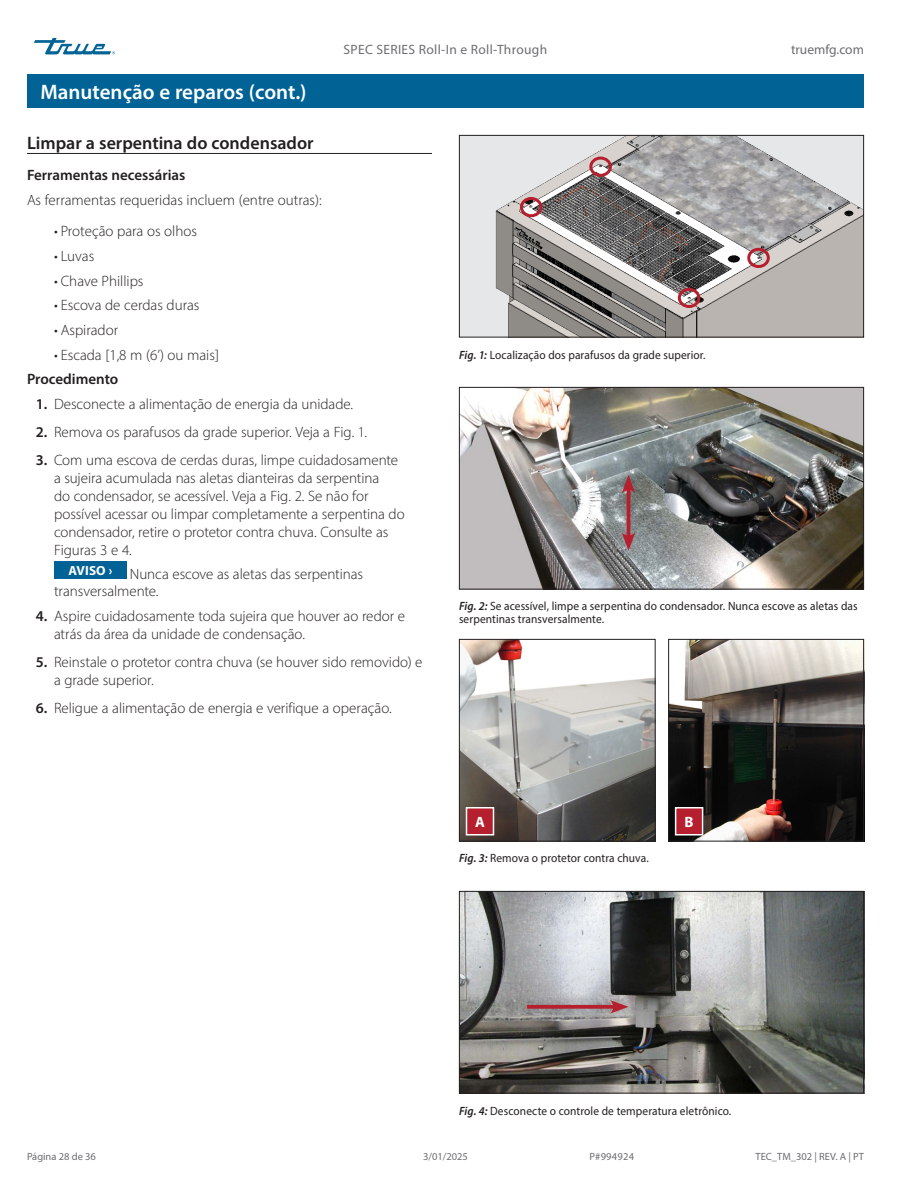
<style>
.page{position:relative;width:918px;height:1188px;background:#fff}
.page>*{position:absolute;margin:0;border:0;box-sizing:border-box;transform-origin:0 0}
.Title_bar_Page_header{font:600 21px "Myriad Pro";color:#fff}
.Subhead_underscore_H1{font:600 18px "Myriad Pro";color:#231f20}
.Body_Text_light_Normal{font:300 15px/18px "Myriad Pro";letter-spacing:-.005em;color:#231f20}
.Subhead_NO_underscore_H2{font:600 15px "Myriad Pro";color:#231f20}
.Table_title_bar{font:700 15px "Myriad Pro";color:#fff}
.t1{font:13.5px "Myriad Pro";letter-spacing:.025em;color:#6c6d70}
.t2{font:13.5px "Myriad Pro";color:#6c6d70}
.Table_text{font:700 13.2px "Myriad Pro";letter-spacing:.01em;color:#fff}
.Caption_FIG_Regular{font:12px/13.5px "Myriad Pro";letter-spacing:.01em;color:#231f20;scale:.95 1}
.t3{font:10.5px "Myriad Pro";color:#6c6d70}
.s1{font-weight:600}
.s2{font-weight:600;font-style:italic}
</style>
<div class="page">
<svg style="left:34px;top:38px;width:81px;height:16px"></svg>
<div style="left:27px;top:74px;width:837px;height:34px;background:#016395"></div>
<div style="left:54px;top:561px;width:73px;height:18px;background:#016395"></div>
<hr style="left:27px;top:153px;width:405px;height:1px;background:#231f20">
<img style="left:461px;top:137px;width:401px;height:199px">
<div style="left:459px;top:135px;width:405px;height:203px;border:1px solid #231f20"></div>
<img style="left:461px;top:389px;width:401px;height:199px">
<div style="left:459px;top:387px;width:405px;height:203px;border:1px solid #231f20"></div>
<img style="left:461px;top:641px;width:193px;height:199px">
<div style="left:459px;top:639px;width:197px;height:203px;border:1px solid #231f20"></div>
<img style="left:670px;top:641px;width:192px;height:199px">
<div style="left:668px;top:639px;width:196px;height:203px;border:1px solid #231f20"></div>
<img style="left:461px;top:893px;width:401px;height:199px">
<div style="left:459px;top:891px;width:405px;height:203px;border:1px solid #231f20"></div>
<svg style="left:527px;top:1005px;width:83px;height:4px"></svg>
<svg style="left:610px;top:1000px;width:19px;height:14px"></svg>
<hr style="left:627px;top:486px;width:3px;height:53px;background:#b61f2d">
<svg style="left:622px;top:532px;width:13px;height:19px"></svg>
<svg style="left:622px;top:475px;width:13px;height:18px"></svg>
<div style="left:589px;top:157px;width:23px;height:20px;border:3px solid #b61f2d;border-radius:50%"></div>
<div style="left:520px;top:197px;width:22px;height:20px;border:3px solid #b61f2d;border-radius:50%"></div>
<div style="left:678px;top:288px;width:22px;height:20px;border:3px solid #b61f2d;border-radius:50%"></div>
<div style="left:747px;top:248px;width:23px;height:20px;border:3px solid #b61f2d;border-radius:50%"></div>
<div style="left:466px;top:808px;width:28px;height:27px;background:#b61f2d"></div>
<div style="left:466px;top:807px;width:28px;height:29px;border:2px solid #fff"></div>
<div style="left:676px;top:808px;width:27px;height:27px;background:#b61f2d"></div>
<div style="left:675px;top:807px;width:28px;height:29px;border:2px solid #fff"></div>
<p class="Title_bar_Page_header" style="left:41px;top:79px;width:268px">Manutenção e reparos (cont.)</p>
<p class="Subhead_underscore_H1" style="left:27px;top:131px;width:288px">Limpar a serpentina do condensador</p>
<p class="t1" style="left:344px;top:42px;width:205px">SPEC SERIES Roll-In e Roll-Through</p>
<p class="t2" style="left:791px;top:42px;width:74px">truemfg.com</p>
<p class="Subhead_NO_underscore_H2" style="left:27px;top:165px;width:160px">Ferramentas necessárias</p>
<p class="Body_Text_light_Normal" style="left:27px;top:191px;width:296px">As ferramentas requeridas incluem (entre outras):</p>
<p class="Body_Text_light_Normal" style="left:54px;top:222px;width:145px">• Proteção para os olhos</p>
<p class="Body_Text_light_Normal" style="left:54px;top:247px;width:42px">• Luvas</p>
<p class="Body_Text_light_Normal" style="left:54px;top:272px;width:91px">• Chave Phillips</p>
<p class="Body_Text_light_Normal" style="left:54px;top:296px;width:147px">• Escova de cerdas duras</p>
<p class="Body_Text_light_Normal" style="left:54px;top:321px;width:66px">• Aspirador</p>
<p class="Body_Text_light_Normal" style="left:54px;top:346px;width:167px">• Escada [1,8 m (6’) ou mais]</p>
<p class="Subhead_NO_underscore_H2" style="left:27px;top:369px;width:93px">Procedimento</p>
<p class="Body_Text_light_Normal" style="left:36px;top:395px;width:319px"><span class="s1">1.</span> Desconecte a alimentação de energia da unidade.</p>
<p class="Body_Text_light_Normal" style="left:36px;top:423px;width:333px"><span class="s1">2.</span> Remova os parafusos da grade superior. Veja a Fig. 1.</p>
<p class="Body_Text_light_Normal" style="left:54px;top:451px;width:352px;text-indent:-18px"><span class="s1">3.</span> Com uma escova de cerdas duras, limpe cuidadosamente a sujeira acumulada nas aletas dianteiras da serpentina<br>do condensador, se acessível. Veja a Fig. 2. Se não for possível acessar ou limpar completamente a serpentina do condensador, retire o protetor contra chuva. Consulte as Figuras 3 e 4.</p>
<p class="Table_text" style="left:68px;top:562px;width:45px">AVISO ›</p>
<p class="Body_Text_light_Normal" style="left:54px;top:566px;width:311px;line-height:16.5px;text-indent:76px">Nunca escove as aletas das serpentinas transversalmente.</p>
<p class="Body_Text_light_Normal" style="left:54px;top:607px;width:353px;text-indent:-18px"><span class="s1">4.</span> Aspire cuidadosamente toda sujeira que houver ao redor e atrás da área da unidade de condensação.</p>
<p class="Body_Text_light_Normal" style="left:54px;top:653px;width:370px;text-indent:-18px"><span class="s1">5.</span> Reinstale o protetor contra chuva (se houver sido removido) e a grade superior.</p>
<p class="Body_Text_light_Normal" style="left:36px;top:699px;width:358px"><span class="s1">6.</span> Religue a alimentação de energia e verifique a operação.</p>
<p class="Caption_FIG_Regular" style="left:459px;top:348px;width:261px"><span class="s2">Fig. 1:</span> Localização dos parafusos da grade superior.</p>
<p class="Caption_FIG_Regular" style="left:459px;top:599px;width:421px"><span class="s2">Fig. 2:</span> Se acessível, limpe a serpentina do condensador. Nunca escove as aletas das serpentinas transversalmente.</p>
<p class="Table_title_bar" style="left:475px;top:812px;width:11px">A</p>
<p class="Table_title_bar" style="left:685px;top:812px;width:11px">B</p>
<p class="Caption_FIG_Regular" style="left:459px;top:851px;width:201px"><span class="s2">Fig. 3:</span> Remova o protetor contra chuva.</p>
<p class="Caption_FIG_Regular" style="left:459px;top:1104px;width:288px"><span class="s2">Fig. 4:</span> Desconecte o controle de temperatura eletrônico.</p>
<p class="t3" style="left:27px;top:1150px;width:70px">Página 28 de 36</p>
<p class="t3" style="left:423px;top:1150px;width:46px">3/01/2025</p>
<p class="t3" style="left:589px;top:1150px;width:46px">P#994924</p>
<p class="t3" style="left:755px;top:1150px;width:110px">TEC_TM_302 | REV. A | PT</p>
</div>
